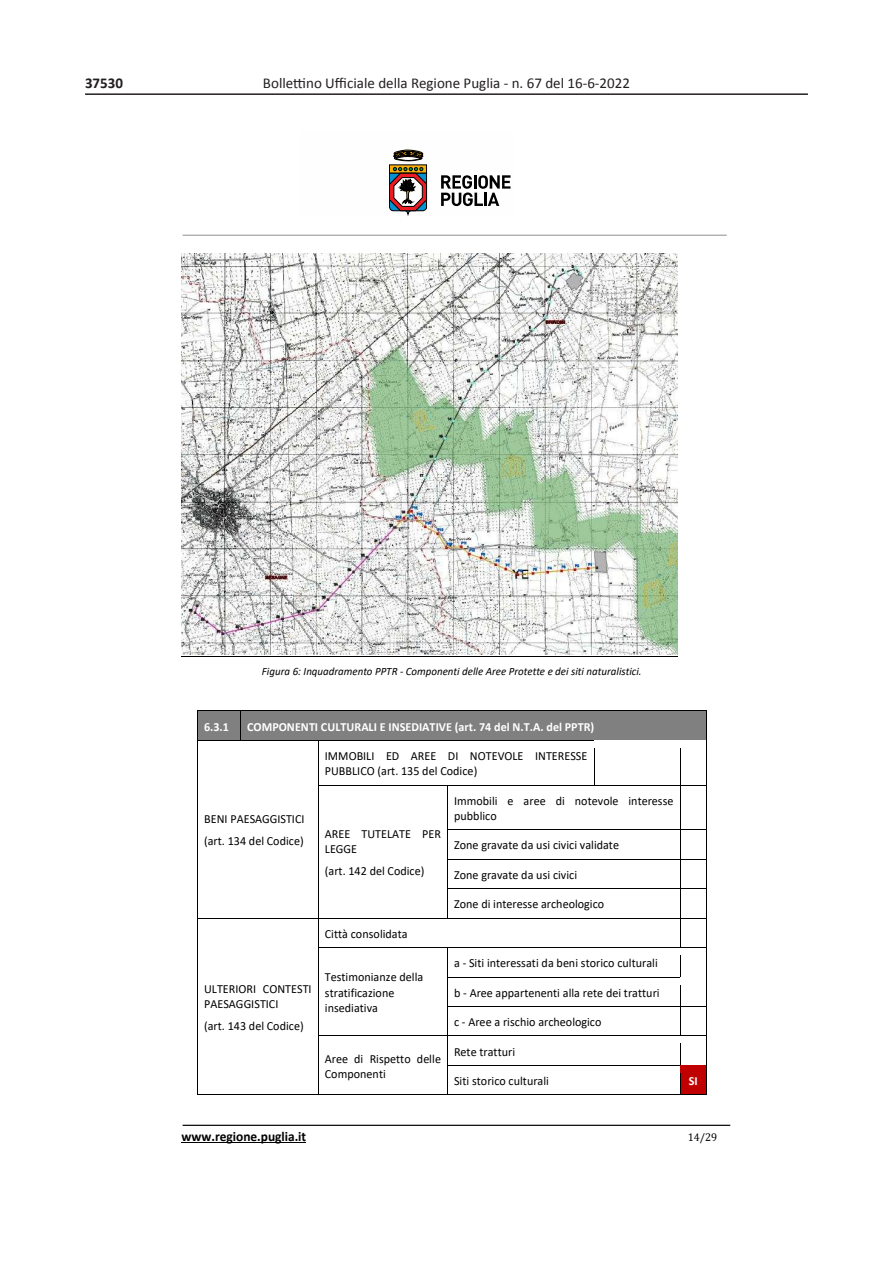
<style>
.page{position:relative;width:893px;height:1263px;background:#fff}
.page>*{position:absolute;margin:0;border:0;box-sizing:border-box;transform-origin:0 0}
.t1{font:15px "Calibri";color:#231f20}
.t2{font:700 15px "Calibri";color:#231f20}
.t3{font:700 13.8px "Calibri";letter-spacing:-.005em;color:#000}
.t4{font:12.45px/15.1px "Calibri";color:#000}
.t5{font:700 12.45px "Calibri";color:#fff}
.t6{font:italic 11.25px "Calibri";color:#000}
.t7{font:11.25px "Cambria";color:#000}
</style>
<div class="page">
<hr style="left:85px;top:93px;width:723px;height:2px;background:#231f20">
<hr style="left:183px;top:1125px;width:547px;height:1px;background:#0d0d0d">
<hr style="left:182px;top:1142px;width:124px;height:1px;background:#000">
<svg style="left:441px;top:175px;width:69px;height:31px"></svg>
<svg style="left:389px;top:150px;width:38px;height:64px"></svg>
<hr style="left:183px;top:235px;width:544px;height:1px;background:#a5a5a5">
<img style="left:182px;top:254px;width:496px;height:400px">
<hr style="left:182px;top:656px;width:496px;height:1px;background:#000">
<div style="left:198px;top:711px;width:42px;height:29px;background:#808080"></div>
<div style="left:247px;top:719px;width:453px;height:21px;background:#808080"></div>
<div style="left:241px;top:711px;width:465px;height:8px;background:#808080"></div>
<svg style="left:197px;top:711px;width:1px;height:37px"></svg>
<hr style="left:198px;top:740px;width:42px;height:1px;background:#000">
<svg style="left:240px;top:711px;width:1px;height:30px"></svg>
<hr style="left:241px;top:740px;width:77px;height:1px;background:#000">
<hr style="left:319px;top:740px;width:275px;height:1px;background:#000">
<hr style="left:594px;top:740px;width:86px;height:1px;background:#000">
<svg style="left:700px;top:711px;width:7px;height:37px"></svg>
<hr style="left:197px;top:748px;width:1px;height:37px;background:#000">
<hr style="left:318px;top:748px;width:1px;height:37px;background:#000">
<hr style="left:594px;top:748px;width:1px;height:37px;background:#000">
<hr style="left:680px;top:748px;width:1px;height:37px;background:#000">
<hr style="left:706px;top:748px;width:1px;height:37px;background:#000">
<hr style="left:319px;top:785px;width:128px;height:1px;background:#000">
<hr style="left:448px;top:785px;width:146px;height:1px;background:#000">
<hr style="left:594px;top:785px;width:86px;height:1px;background:#000">
<svg style="left:680px;top:785px;width:27px;height:8px"></svg>
<hr style="left:197px;top:793px;width:1px;height:36px;background:#000">
<hr style="left:318px;top:793px;width:1px;height:36px;background:#000">
<hr style="left:447px;top:793px;width:1px;height:36px;background:#000">
<hr style="left:680px;top:793px;width:1px;height:36px;background:#000">
<hr style="left:706px;top:793px;width:1px;height:36px;background:#000">
<hr style="left:448px;top:829px;width:232px;height:1px;background:#000">
<hr style="left:448px;top:859px;width:232px;height:1px;background:#000">
<hr style="left:448px;top:888px;width:232px;height:1px;background:#000">
<hr style="left:198px;top:918px;width:120px;height:1px;background:#000">
<hr style="left:319px;top:918px;width:128px;height:1px;background:#000">
<svg style="left:447px;top:829px;width:1px;height:90px"></svg>
<hr style="left:448px;top:918px;width:232px;height:1px;background:#000">
<hr style="left:319px;top:947px;width:128px;height:1px;background:#000">
<hr style="left:448px;top:947px;width:232px;height:1px;background:#000">
<hr style="left:448px;top:977px;width:232px;height:1px;background:#000">
<hr style="left:448px;top:1006px;width:232px;height:1px;background:#000">
<hr style="left:319px;top:1036px;width:128px;height:1px;background:#000">
<hr style="left:448px;top:1036px;width:232px;height:1px;background:#000">
<hr style="left:448px;top:1065px;width:232px;height:1px;background:#000">
<svg style="left:197px;top:829px;width:1px;height:266px"></svg>
<hr style="left:198px;top:1094px;width:120px;height:1px;background:#000">
<svg style="left:318px;top:829px;width:1px;height:266px"></svg>
<hr style="left:319px;top:1094px;width:128px;height:1px;background:#000">
<svg style="left:447px;top:947px;width:1px;height:148px"></svg>
<hr style="left:448px;top:1094px;width:232px;height:1px;background:#000">
<svg style="left:680px;top:829px;width:27px;height:266px"></svg>
<p class="t2" style="left:85px;top:72px;width:40px">37530</p>
<p class="t1" style="left:263px;top:74px;width:369px">Bollettino Ufficiale della Regione Puglia - n. 67 del 16-6-2022</p>
<p class="t6" style="left:262px;top:663px;width:381px">Figura 6: Inquadramento PPTR - Componenti delle Aree Protette e dei siti naturalistici.</p>
<p class="t5" style="left:204px;top:718px;width:26px">6.3.1</p>
<p class="t5" style="left:247px;top:718px;width:349px">COMPONENTI CULTURALI E INSEDIATIVE (art. 74 del N.T.A. del PPTR)</p>
<p class="t4" style="left:204px;top:808px;width:102px;line-height:21.5px">BENI PAESAGGISTICI (art. 134 del Codice)</p>
<p class="t4" style="left:204px;top:981px;width:109px">ULTERIORI CONTESTI<br>PAESAGGISTICI</p>
<p class="t4" style="left:204px;top:1018px;width:101px">(art. 143 del Codice)</p>
<p class="t4" style="left:325px;top:748px;width:264px">IMMOBILI ED AREE DI NOTEVOLE INTERESSE<br>PUBBLICO (art. 135 del Codice)</p>
<p class="t4" style="left:325px;top:826px;width:118px">AREE TUTELATE PER<br>LEGGE</p>
<p class="t4" style="left:325px;top:863px;width:101px">(art. 142 del Codice)</p>
<p class="t4" style="left:325px;top:926px;width:84px">Città consolidata</p>
<p class="t4" style="left:325px;top:969px;width:100px">Testimonianze della stratificazione insediativa</p>
<p class="t4" style="left:325px;top:1051px;width:118px">Aree di Rispetto delle<br>Componenti</p>
<p class="t4" style="left:454px;top:793px;width:221px">Immobili e aree di notevole interesse pubblico</p>
<p class="t4" style="left:454px;top:837px;width:166px">Zone gravate da usi civici validate</p>
<p class="t4" style="left:454px;top:867px;width:125px">Zone gravate da usi civici</p>
<p class="t4" style="left:454px;top:896px;width:152px">Zone di interesse archeologico</p>
<p class="t4" style="left:454px;top:955px;width:205px">a - Siti interessati da beni storico culturali</p>
<p class="t4" style="left:454px;top:984px;width:207px">b - Aree appartenenti alla rete dei tratturi</p>
<p class="t4" style="left:454px;top:1014px;width:149px">c - Aree a rischio archeologico</p>
<p class="t4" style="left:454px;top:1043px;width:63px">Rete tratturi</p>
<p class="t4" style="left:454px;top:1073px;width:96px">Siti storico culturali</p>
<p class="t5" style="left:689px;top:1072px;width:10px">SI</p>
<p class="t3" style="left:182px;top:1126px;width:126px">www.regione.puglia.it</p>
<p class="t7" style="left:688px;top:1130px;width:31px">14/29</p>
</div>
